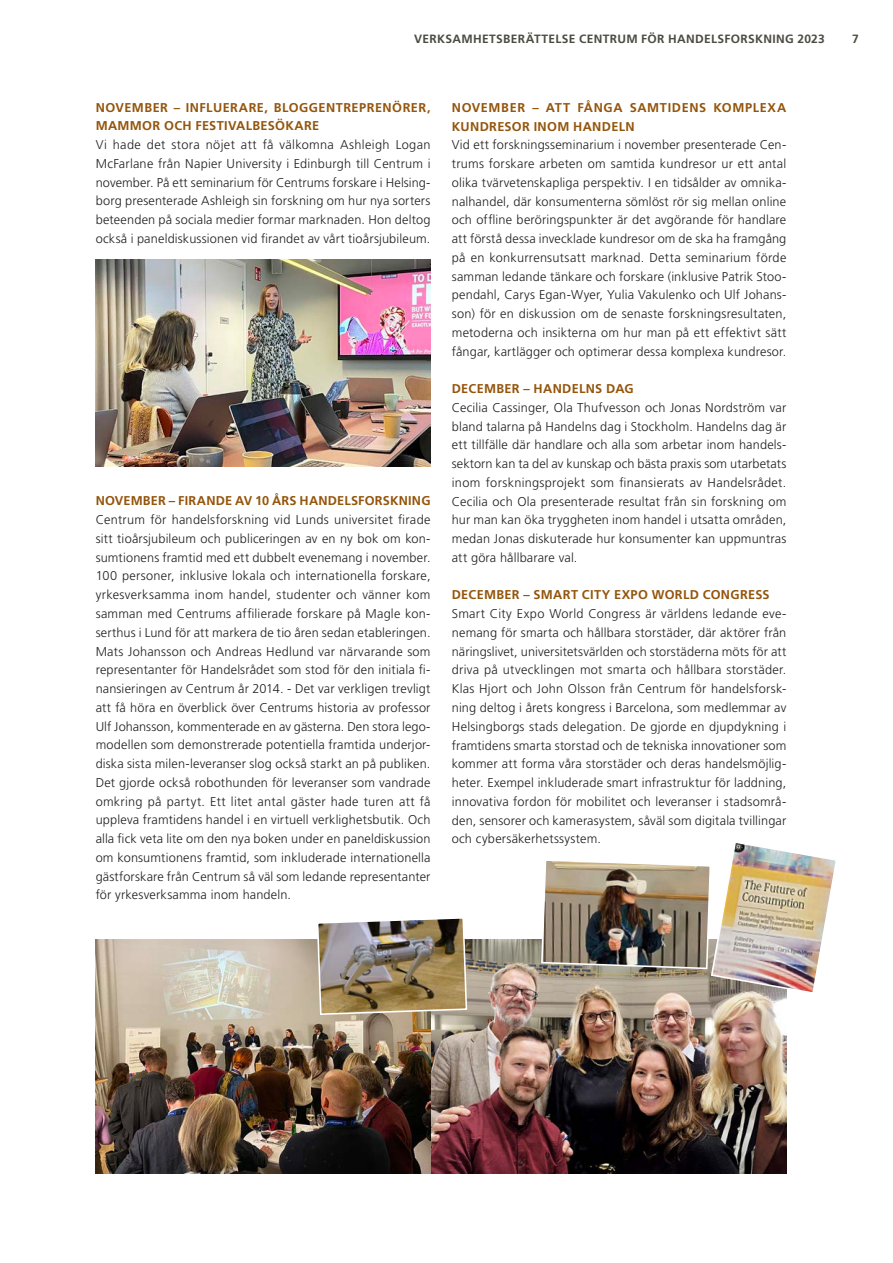
<style>
.page{position:relative;width:893px;height:1263px;background:#fff}
.page>*{position:absolute;margin:0;border:0;box-sizing:border-box;transform-origin:0 0}
.Svart_Brödtext_utan_indrag{font:300 12.75px/18.8px "Frutiger LT Std";letter-spacing:.01em;color:#231f20;text-align:justify}
.Svart_Brödtext_utan_indrag-2{font:700 12.75px/18.8px "Frutiger LT Std";letter-spacing:.025em;color:#94550c}
.t1{font:700 12px "Frutiger LT Std";letter-spacing:.025em;color:#4c4b43}
</style>
<div class="page">
<img style="left:96px;top:260px;width:334px;height:206px">
<img style="left:96px;top:940px;width:691px;height:234px">
<img style="left:316px;top:918px;width:152px;height:98px">
<img style="left:540px;top:843px;width:296px;height:152px">
<p class="t1" style="left:414px;top:32px;width:412px">VERKSAMHETSBERÄTTELSE CENTRUM FÖR HANDELSFORSKNING 2023</p>
<p class="t1" style="left:852px;top:32px;width:8px">7</p>
<p class="Svart_Brödtext_utan_indrag-2" style="left:96px;top:98px;width:336px">NOVEMBER – INFLUERARE, BLOGGENTREPRENÖRER,<br>MAMMOR OCH FESTIVALBESÖKARE</p>
<p class="Svart_Brödtext_utan_indrag" style="left:96px;top:136px;width:336px">Vi hade det stora nöjet att få välkomna Ashleigh Logan McFarlane från Napier University i Edinburgh till Centrum i november. På ett seminarium för Centrums forskare i Helsing&shy;borg presenterade Ashleigh sin forskning om hur nya sorters beteenden på sociala medier formar marknaden. Hon deltog också i paneldiskussionen vid firandet av vårt tioårsjubileum.</p>
<p class="Svart_Brödtext_utan_indrag-2" style="left:96px;top:492px;width:336px">NOVEMBER – FIRANDE AV 10 ÅRS HANDELSFORSKNING</p>
<p class="Svart_Brödtext_utan_indrag" style="left:96px;top:511px;width:336px">Centrum för handelsforskning vid Lunds universitet firade sitt tioårsjubileum och publiceringen av en ny bok om kon&shy;sumtionens framtid med ett dubbelt evenemang i november.<br>100 personer, inklusive lokala och internationella forskare, yrkesverksamma inom handel, studenter och vänner kom samman med Centrums affilierade forskare på Magle kon&shy;serthus i Lund för att markera de tio åren sedan etableringen.<br>Mats Johansson och Andreas Hedlund var närvarande som representanter för Handelsrådet som stod för den initiala fi&shy;nansieringen av Centrum år 2014. - Det var verkligen trevligt att få höra en överblick över Centrums historia av professor Ulf Johansson, kommenterade en av gästerna. Den stora lego&shy;modellen som demonstrerade potentiella framtida underjor&shy;diska sista milen-leveranser slog också starkt an på publiken.<br>Det gjorde också robothunden för leveranser som vandrade omkring på partyt. Ett litet antal gäster hade turen att få uppleva framtidens handel i en virtuell verklighetsbutik. Och alla fick veta lite om den nya boken under en paneldiskussion om konsumtionens framtid, som inkluderade internationella gästforskare från Centrum så väl som ledande representanter för yrkesverksamma inom handeln.</p>
<p class="Svart_Brödtext_utan_indrag-2" style="left:452px;top:98px;width:336px">NOVEMBER – ATT FÅNGA SAMTIDENS KOMPLEXA<br>KUNDRESOR INOM HANDELN</p>
<p class="Svart_Brödtext_utan_indrag" style="left:452px;top:136px;width:336px">Vid ett forskningsseminarium i november presenterade Cen&shy;trums forskare arbeten om samtida kundresor ur ett antal olika tvärvetenskapliga perspektiv. I en tidsålder av omnika&shy;nalhandel, där konsumenterna sömlöst rör sig mellan online och offline beröringspunkter är det avgörande för handlare att förstå dessa invecklade kundresor om de ska ha framgång på en konkurrensutsatt marknad. Detta seminarium förde samman ledande tänkare och forskare (inklusive Patrik Stoo&shy;pendahl, Carys Egan-Wyer, Yulia Vakulenko och Ulf Johans&shy;son) för en diskussion om de senaste forskningsresultaten, metoderna och insikterna om hur man på ett effektivt sätt fångar, kartlägger och optimerar dessa komplexa kundresor.</p>
<p class="Svart_Brödtext_utan_indrag-2" style="left:452px;top:379px;width:183px">DECEMBER – HANDELNS DAG</p>
<p class="Svart_Brödtext_utan_indrag" style="left:452px;top:398px;width:336px">Cecilia Cassinger, Ola Thufvesson och Jonas Nordström var bland talarna på Handelns dag i Stockholm. Handelns dag är ett tillfälle där handlare och alla som arbetar inom handels&shy;sektorn kan ta del av kunskap och bästa praxis som utarbetats inom forskningsprojekt som finansierats av Handelsrådet.<br>Cecilia och Ola presenterade resultat från sin forskning om hur man kan öka tryggheten inom handel i utsatta områden, medan Jonas diskuterade hur konsumenter kan uppmuntras att göra hållbarare val.</p>
<p class="Svart_Brödtext_utan_indrag-2" style="left:452px;top:586px;width:319px">DECEMBER – SMART CITY EXPO WORLD CONGRESS</p>
<p class="Svart_Brödtext_utan_indrag" style="left:452px;top:605px;width:336px">Smart City Expo World Congress är världens ledande eve&shy;nemang för smarta och hållbara storstäder, där aktörer från näringslivet, universitetsvärlden och storstäderna möts för att driva på utvecklingen mot smarta och hållbara storstäder.<br>Klas Hjort och John Olsson från Centrum för handelsforsk&shy;ning deltog i årets kongress i Barcelona, som medlemmar av Helsingborgs stads delegation. De gjorde en djupdykning i framtidens smarta storstad och de tekniska innovationer som kommer att forma våra storstäder och deras handelsmöjlig&shy;heter. Exempel inkluderade smart infrastruktur för laddning, innovativa fordon för mobilitet och leveranser i stadsområ&shy;den, sensorer och kamerasystem, såväl som digitala tvillingar och cybersäkerhetssystem.</p>
</div>
